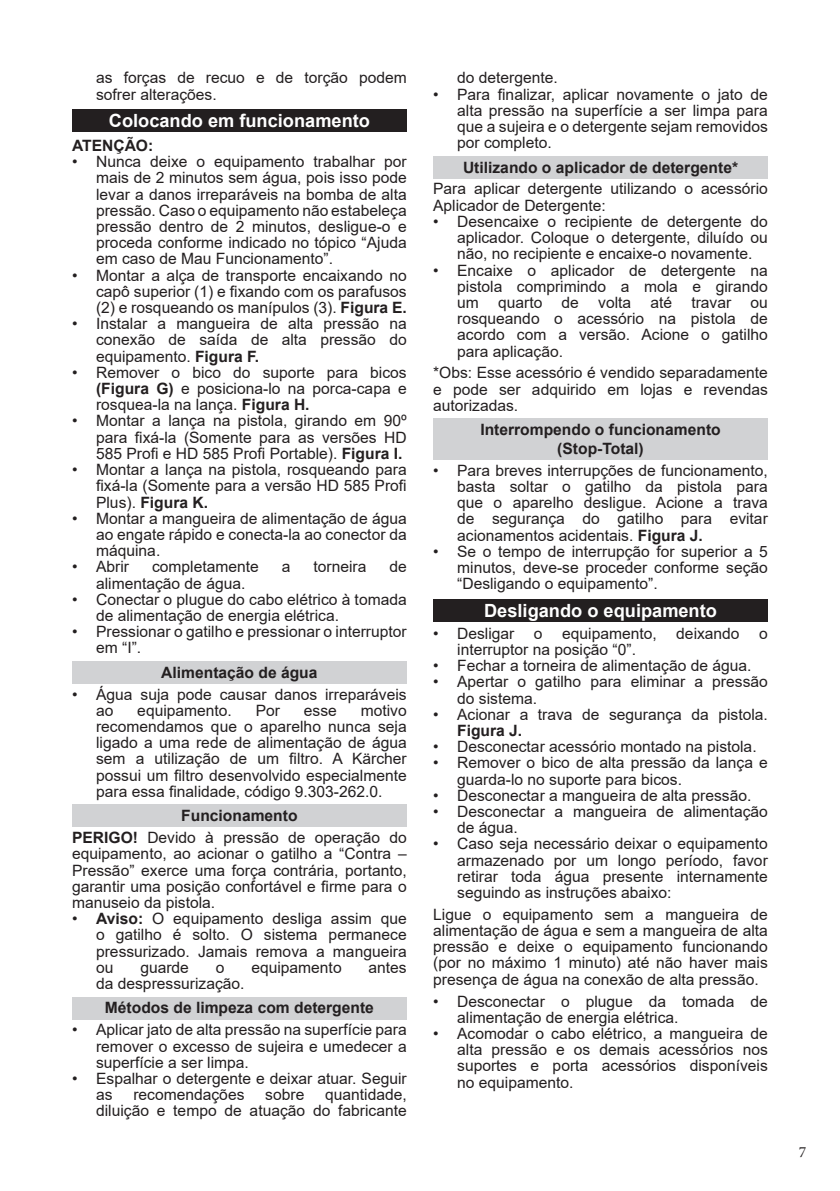
<style>
.page{position:relative;width:840px;height:1191px;background:#fff}
.page>*{position:absolute;margin:0;border:0;box-sizing:border-box;transform-origin:0 0}
.Head{font:700 18.2px "Arial";color:#fff}
.Body{font:15.6px/16.2px "Arial";color:#231f20;text-align:justify}
.HeadBlack{font:700 15.6px/18.8px "Arial";color:#231f20;text-align:center}
.Subhead{font:700 15.6px "Arial";color:#231f20}
.t1{font:15.6px "Minion Pro";color:#231f20}
.s1{font-weight:700}
</style>
<div class="page">
<div style="left:72px;top:109px;width:334px;height:23px;background:#231f20"></div>
<div style="left:433px;top:156px;width:334px;height:23px;background:#d1d2d4"></div>
<div style="left:72px;top:804px;width:334px;height:23px;background:#d1d2d4"></div>
<div style="left:433px;top:418px;width:334px;height:42px;background:#d1d2d4"></div>
<div style="left:72px;top:660px;width:334px;height:23px;background:#d1d2d4"></div>
<div style="left:72px;top:997px;width:334px;height:23px;background:#d1d2d4"></div>
<div style="left:433px;top:599px;width:334px;height:23px;background:#231f20"></div>
<p class="Body" style="left:96px;top:70px;width:312px">as forças de recuo e de torção podem sofrer alterações.</p>
<p class="Head" style="left:109px;top:108px;width:262px">Colocando em funcionamento</p>
<p class="Subhead" style="left:72px;top:134px;width:83px">ATENÇÃO:</p>
<p class="Body" style="left:96px;top:153px;width:312px;text-indent:-24px">• Nunca deixe o equipamento trabalhar por mais de 2 minutos sem água, pois isso pode levar a danos irreparáveis na bomba de alta pressão. Caso o equipamento não estabeleça pressão dentro de 2 minutos, desligue-o e proceda conforme indicado no tópico “Ajuda em caso de Mau Funcionamento”.</p>
<p class="Body" style="left:96px;top:267px;width:312px;text-indent:-24px">• Montar a alça de transporte encaixando no capô superior (1) e fixando com os parafusos (2) e rosqueando os manípulos (3). <span class="s1">Figura E.</span></p>
<p class="Body" style="left:96px;top:315px;width:312px;text-indent:-24px">• Instalar a mangueira de alta pressão na conexão de saída de alta pressão do equipamento. <span class="s1">Figura F.</span></p>
<p class="Body" style="left:96px;top:364px;width:312px;text-indent:-24px">• Remover o bico do suporte para bicos <span class="s1">(Figura G)</span> e posiciona-lo na porca-capa e rosquea-la na lança. <span class="s1">Figura H.</span></p>
<p class="Body" style="left:96px;top:413px;width:312px;text-indent:-24px">• Montar a lança na pistola, girando em 90º para fixá-la (Somente para as versões HD 585 Profi e HD 585 Profi Portable). <span class="s1">Figura I.</span></p>
<p class="Body" style="left:96px;top:461px;width:312px;text-indent:-24px">• Montar a lança na pistola, rosqueando para fixá-la (Somente para a versão HD 585 Profi Plus). <span class="s1">Figura K.</span></p>
<p class="Body" style="left:96px;top:510px;width:312px;text-indent:-24px">• Montar a mangueira de alimentação de água ao engate rápido e conecta-la ao conector da máquina.</p>
<p class="Body" style="left:72px;top:558px;width:58px">• Abrir</p>
<p class="Body" style="left:152px;top:558px;width:108px">completamente</p>
<p class="Body" style="left:281px;top:558px;width:10px">a</p>
<p class="Body" style="left:313px;top:558px;width:54px">torneira</p>
<p class="Body" style="left:389px;top:558px;width:19px">de</p>
<p class="Body" style="left:96px;top:575px;width:151px">alimentação de água.</p>
<p class="Body" style="left:96px;top:591px;width:312px;text-indent:-24px">• Conectar o plugue do cabo elétrico à tomada de alimentação de energia elétrica.</p>
<p class="Body" style="left:96px;top:623px;width:312px;text-indent:-24px">• Pressionar o gatilho e pressionar o interruptor em “I”.</p>
<p class="HeadBlack" style="left:161px;top:663px;width:158px">Alimentação de água</p>
<p class="Body" style="left:96px;top:686px;width:312px;text-indent:-24px">• Água suja pode causar danos irreparáveis ao</p>
<p class="Body" style="left:96px;top:702px;width:312px;text-indent:264px">motivo recomendamos que o aparelho nunca seja ligado a uma rede de alimentação de água sem a utilização de um filtro. A Kärcher possui um filtro desenvolvido especialmente para essa finalidade, código 9.303-262.0.</p>
<p class="HeadBlack" style="left:181px;top:806px;width:118px">Funcionamento</p>
<p class="Body" style="left:72px;top:829px;width:336px"><span class="s1">PERIGO!</span> Devido à pressão de operação do equipamento, ao acionar o gatilho a “Contra – Pressão” exerce uma força contrária, portanto, garantir uma posição confortável e firme para o manuseio da pistola.</p>
<p class="Body" style="left:96px;top:910px;width:312px;text-indent:-24px">• <span class="s1">Aviso:</span> O equipamento desliga assim que o gatilho é solto. O sistema permanece pressurizado. Jamais remova a mangueira ou</p>
<p class="Body" style="left:137px;top:702px;width:96px">equipamento.</p>
<p class="Body" style="left:256px;top:702px;width:26px">Por</p>
<p class="Body" style="left:304px;top:702px;width:34px">esse</p>
<p class="Body" style="left:140px;top:959px;width:50px">guarde</p>
<p class="Body" style="left:216px;top:959px;width:10px">o</p>
<p class="Body" style="left:251px;top:959px;width:92px">equipamento</p>
<p class="Body" style="left:368px;top:959px;width:40px">antes</p>
<p class="Body" style="left:96px;top:975px;width:150px">da despressurização.</p>
<p class="HeadBlack" style="left:105px;top:998px;width:270px">Métodos de limpeza com detergente</p>
<p class="Body" style="left:96px;top:1021px;width:312px;text-indent:-24px">• Aplicar jato de alta pressão na superfície para remover o excesso de sujeira e umedecer a superfície a ser limpa.</p>
<p class="Body" style="left:96px;top:1070px;width:312px;text-indent:-24px">• Espalhar o detergente e deixar atuar. Seguir as</p>
<p class="Body" style="left:96px;top:1086px;width:312px;text-align:right">quantidade,<br>diluição e tempo de atuação do fabricante</p>
<p class="Body" style="left:133px;top:1086px;width:112px">recomendações</p>
<p class="Body" style="left:265px;top:1086px;width:41px">sobre</p>
<p class="Body" style="left:457px;top:70px;width:102px">do detergente.</p>
<p class="Body" style="left:457px;top:86px;width:312px;text-indent:-24px">• Para finalizar, aplicar novamente o jato de alta pressão na superfície a ser limpa para que a sujeira e o detergente sejam removidos por completo.</p>
<p class="HeadBlack" style="left:462px;top:158px;width:276px">Utilizando o aplicador de detergente*</p>
<p class="Body" style="left:433px;top:181px;width:336px">Para aplicar detergente utilizando o acessório<br>Aplicador de Detergente:</p>
<p class="Body" style="left:457px;top:213px;width:312px;text-indent:-24px">• Desencaixe o recipiente de detergente do aplicador. Coloque o detergente, diluído ou não, no recipiente e encaixe-o novamente.</p>
<p class="Body" style="left:457px;top:262px;width:312px;text-indent:-24px">• Encaixe o aplicador de detergente na pistola comprimindo a mola e girando um quarto de volta até travar ou rosqueando o acessório na pistola de acordo com a versão. Acione o gatilho para aplicação.</p>
<p class="Body" style="left:433px;top:365px;width:336px">*Obs: Esse acessório é vendido separadamente e pode ser adquirido em lojas e revendas autorizadas.</p>
<p class="HeadBlack" style="left:480px;top:420px;width:242px">Interrompendo o funcionamento (Stop-Total)</p>
<p class="Body" style="left:457px;top:462px;width:312px;text-indent:-24px">• Para breves interrupções de funcionamento, basta soltar o gatilho da pistola para que o aparelho desligue. Acione a trava de segurança do gatilho para evitar acionamentos acidentais. <span class="s1">Figura J.</span></p>
<p class="Body" style="left:457px;top:543px;width:312px;text-indent:-24px">• Se o tempo de interrupção for superior a 5 minutos, deve-se proceder conforme seção “Desligando o equipamento”.</p>
<p class="Head" style="left:484px;top:597px;width:234px">Desligando o equipamento</p>
<p class="Body" style="left:457px;top:625px;width:312px;text-indent:-24px">• Desligar o equipamento, deixando o interruptor na posição “0”.</p>
<p class="Body" style="left:433px;top:657px;width:319px">• Fechar a torneira de alimentação de água.</p>
<p class="Body" style="left:457px;top:673px;width:312px;text-indent:-24px">• Apertar o gatilho para eliminar a pressão do sistema.</p>
<p class="Body" style="left:457px;top:706px;width:312px;text-indent:-24px">• Acionar a trava de segurança da pistola.<br><span class="s1">Figura J.</span></p>
<p class="Body" style="left:433px;top:738px;width:325px">• Desconectar acessório montado na pistola.</p>
<p class="Body" style="left:457px;top:754px;width:312px;text-indent:-24px">• Remover o bico de alta pressão da lança e guarda-lo no suporte para bicos.</p>
<p class="Body" style="left:433px;top:787px;width:319px">• Desconectar a mangueira de alta pressão.</p>
<p class="Body" style="left:457px;top:803px;width:312px;text-indent:-24px">• Desconectar a mangueira de alimentação de água.</p>
<p class="Body" style="left:457px;top:835px;width:312px;text-indent:-24px">• Caso seja necessário deixar o equipamento armazenado por um longo período, favor retirar toda água presente internamente seguindo as instruções abaixo:</p>
<p class="Body" style="left:433px;top:906px;width:336px">Ligue o equipamento sem a mangueira de alimentação de água e sem a mangueira de alta pressão e deixe o equipamento funcionando (por no máximo 1 minuto) até não haver mais presença de água na conexão de alta pressão.</p>
<p class="Body" style="left:457px;top:993px;width:312px;text-indent:-24px">• Desconectar o plugue da tomada de alimentação de energia elétrica.</p>
<p class="Body" style="left:457px;top:1025px;width:312px;text-indent:-24px">• Acomodar o cabo elétrico, a mangueira de alta pressão e os demais acessórios nos suportes e porta acessórios disponíveis no equipamento.</p>
<p class="t1" style="left:798px;top:1141px;width:9px">7</p>
</div>
